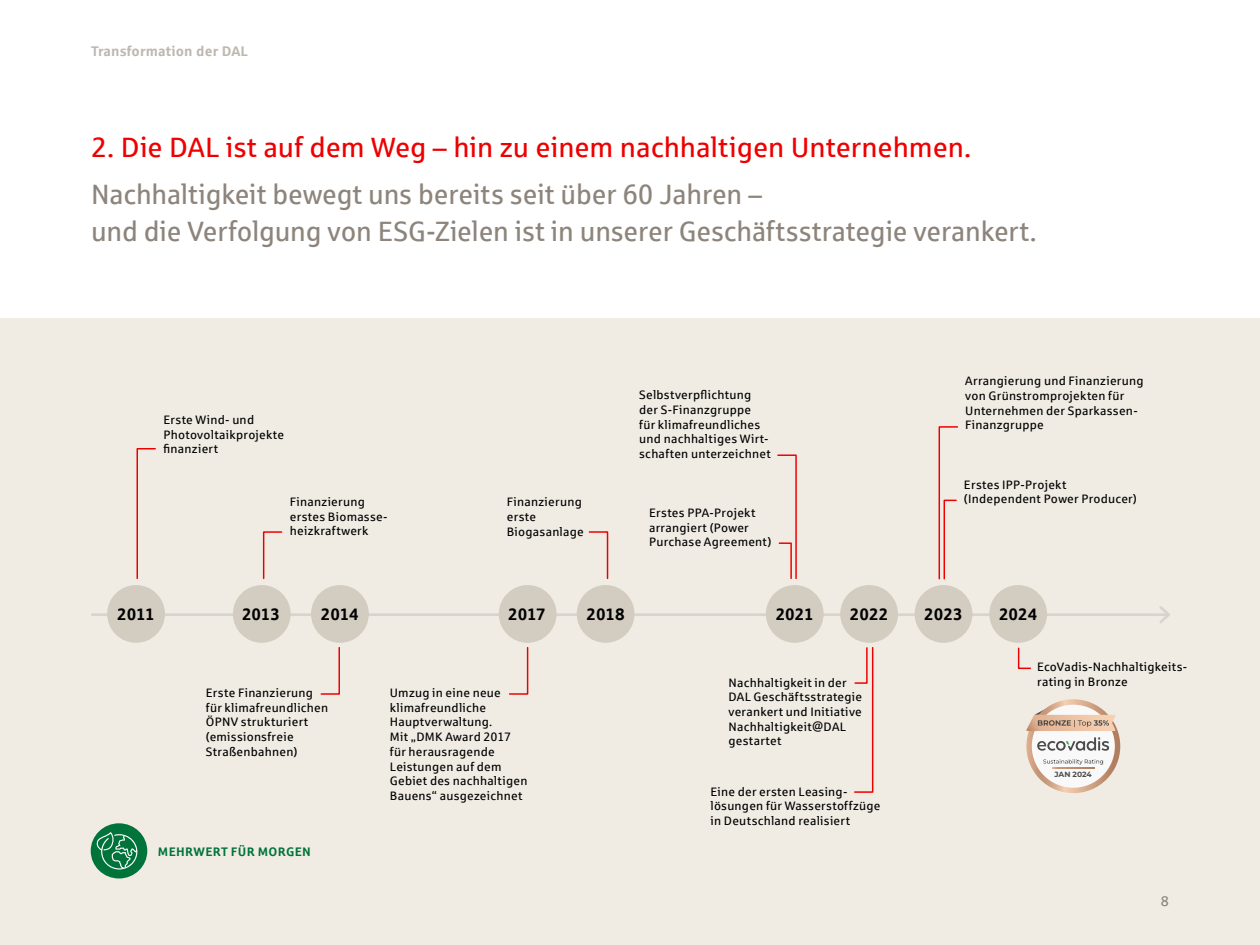
<style>
.page{position:relative;width:1260px;height:945px;background:#fff}
.page>*{position:absolute;margin:0;border:0;box-sizing:border-box;transform-origin:0 0}
.t1{font:28px/36.8px "Sparkasse Rg";letter-spacing:-.005em;color:#8d857c}
.t2{font:28px "Sparkasse Rg";color:#e00}
.t3{font:700 16.62px "Sparkasse Rg";letter-spacing:-.005em;color:#000}
.t4{font:700 14px "Sparkasse Rg";letter-spacing:.01em;color:#bdb7b0}
.t5{font:14px "Sparkasse Rg";color:#8d857c}
.t6{font:700 12.42px "Sparkasse Rg";letter-spacing:.025em;color:#00733a}
.t7{font:12.25px/14.7px "Sparkasse Rg";letter-spacing:.02em;color:#000}
.t8{font:700 7.52px "Montserrat";letter-spacing:-.005em;color:#4b4b4a}
</style>
<div class="page">
<div style="left:0;top:319px;width:1260px;height:626px;background:#f0ece4"></div>
<div style="left:91px;top:823px;width:56px;height:56px;background:#00733a;border-radius:50%"></div>
<svg style="left:96px;top:832px;width:41px;height:38px"></svg>
<hr style="left:92px;top:613px;width:1077px;height:3px;background:#d8d3ce">
<svg style="left:1159px;top:606px;width:11px;height:17px"></svg>
<div style="left:766px;top:585px;width:58px;height:58px;background:#d2ccc1;border-radius:50%"></div>
<svg style="left:588px;top:531px;width:21px;height:49px"></svg>
<div style="left:233px;top:585px;width:58px;height:58px;background:#d2ccc1;border-radius:50%"></div>
<div style="left:577px;top:585px;width:58px;height:58px;background:#d2ccc1;border-radius:50%"></div>
<svg style="left:262px;top:531px;width:21px;height:48px"></svg>
<div style="left:107px;top:585px;width:58px;height:58px;background:#d2ccc1;border-radius:50%"></div>
<svg style="left:136px;top:448px;width:20px;height:131px"></svg>
<div style="left:840px;top:585px;width:58px;height:58px;background:#d2ccc1;border-radius:50%"></div>
<div style="left:915px;top:585px;width:57px;height:58px;background:#d2ccc1;border-radius:50%"></div>
<svg style="left:938px;top:426px;width:20px;height:154px"></svg>
<svg style="left:854px;top:647px;width:20px;height:146px"></svg>
<svg style="left:777px;top:454px;width:20px;height:125px"></svg>
<div style="left:311px;top:585px;width:58px;height:58px;background:#d2ccc1;border-radius:50%"></div>
<svg style="left:320px;top:647px;width:20px;height:48px"></svg>
<svg style="left:509px;top:647px;width:20px;height:48px"></svg>
<div style="left:499px;top:585px;width:58px;height:58px;background:#d2ccc1;border-radius:50%"></div>
<div style="left:989px;top:585px;width:58px;height:58px;background:#d2ccc1;border-radius:50%"></div>
<svg style="left:1017px;top:647px;width:14px;height:23px"></svg>
<svg style="left:1026px;top:699px;width:94px;height:94px"></svg>
<div style="left:1032px;top:705px;width:83px;height:83px;background:#f9f9fa;border-radius:50%"></div>
<svg style="left:1052px;top:767px;width:42px;height:1px"></svg>
<svg style="left:1043px;top:759px;width:60px;height:6px"></svg>
<svg style="left:1037px;top:737px;width:72px;height:14px"></svg>
<svg style="left:1026px;top:709px;width:90px;height:22px"></svg>
<p class="t4" style="left:91px;top:42px;width:158px">Transformation der DAL</p>
<h1 class="t2" style="left:91px;top:130px;width:882px">2. Die DAL ist auf dem Weg – hin zu einem nachhaltigen Unternehmen.</h1>
<h1 class="t1" style="left:91px;top:176px;width:947px">Nachhaltigkeit bewegt uns bereits seit über 60 Jahren –<br>und die Verfolgung von ESG-Zielen ist in unserer Geschäftsstrategie verankert.</h1>
<p class="t7" style="left:163px;top:412px;width:122px">Erste Wind- und<br>Photovoltaikprojekte finanziert</p>
<p class="t7" style="left:290px;top:494px;width:99px">Finanzierung erstes Biomasse&shy;heizkraftwerk</p>
<p class="t7" style="left:507px;top:494px;width:78px">Finanzierung erste<br>Biogasanlage</p>
<p class="t7" style="left:639px;top:387px;width:133px">Selbstverpflichtung der S-Finanzgruppe<br>für klimafreundliches und nachhaltiges Wirt&shy;schaften unterzeichnet</p>
<p class="t7" style="left:649px;top:505px;width:124px">Erstes PPA-Projekt arrangiert (Power<br>Purchase Agreement)</p>
<h2 class="t3" style="left:117px;top:604px;width:39px">2011</h2>
<h2 class="t3" style="left:587px;top:604px;width:40px">2018</h2>
<h2 class="t3" style="left:242px;top:604px;width:40px">2013</h2>
<h2 class="t3" style="left:776px;top:604px;width:39px">2021</h2>
<h2 class="t3" style="left:321px;top:604px;width:39px">2014</h2>
<h2 class="t3" style="left:508px;top:604px;width:39px">2017</h2>
<h2 class="t3" style="left:850px;top:604px;width:40px">2022</h2>
<p class="t7" style="left:206px;top:685px;width:124px">Erste Finanzierung für klimafreundlichen<br>ÖPNV strukturiert (emissionsfreie<br>Straßenbahnen)</p>
<p class="t7" style="left:390px;top:685px;width:139px">Umzug in eine neue klimafreundliche<br>Hauptverwaltung.<br>Mit „DMK Award 2017 für herausragende<br>Leistungen auf dem<br>Gebiet des nachhaltigen<br>Bauens“ ausgezeichnet</p>
<p class="t7" style="left:729px;top:675px;width:135px">Nachhaltigkeit in der<br>DAL Geschäftsstrategie verankert und Initiative<br>Nachhaltigkeit@DAL gestartet</p>
<p class="t7" style="left:711px;top:784px;width:171px">Eine der ersten Leasing&shy;lösungen für Wasserstoffzüge in Deutschland realisiert</p>
<p class="t6" style="left:158px;top:843px;width:154px">MEHRWERT FÜR MORGEN</p>
<p class="t7" style="left:965px;top:373px;width:180px">Arrangierung und Finanzierung von Grünstromprojekten für<br>Unternehmen der Sparkassen-<br>Finanzgruppe</p>
<p class="t7" style="left:964px;top:477px;width:174px">Erstes IPP-Projekt (Independent Power Producer)</p>
<h2 class="t3" style="left:924px;top:604px;width:40px">2023</h2>
<h2 class="t3" style="left:999px;top:604px;width:40px">2024</h2>
<p class="t7" style="left:1037px;top:659px;width:152px">EcoVadis-Nachhaltigkeits&shy;rating in Bronze</p>
<p class="t8" style="left:1055px;top:769px;width:39px">JAN 2024</p>
<p class="t5" style="left:1161px;top:893px;width:10px">8</p>
</div>
